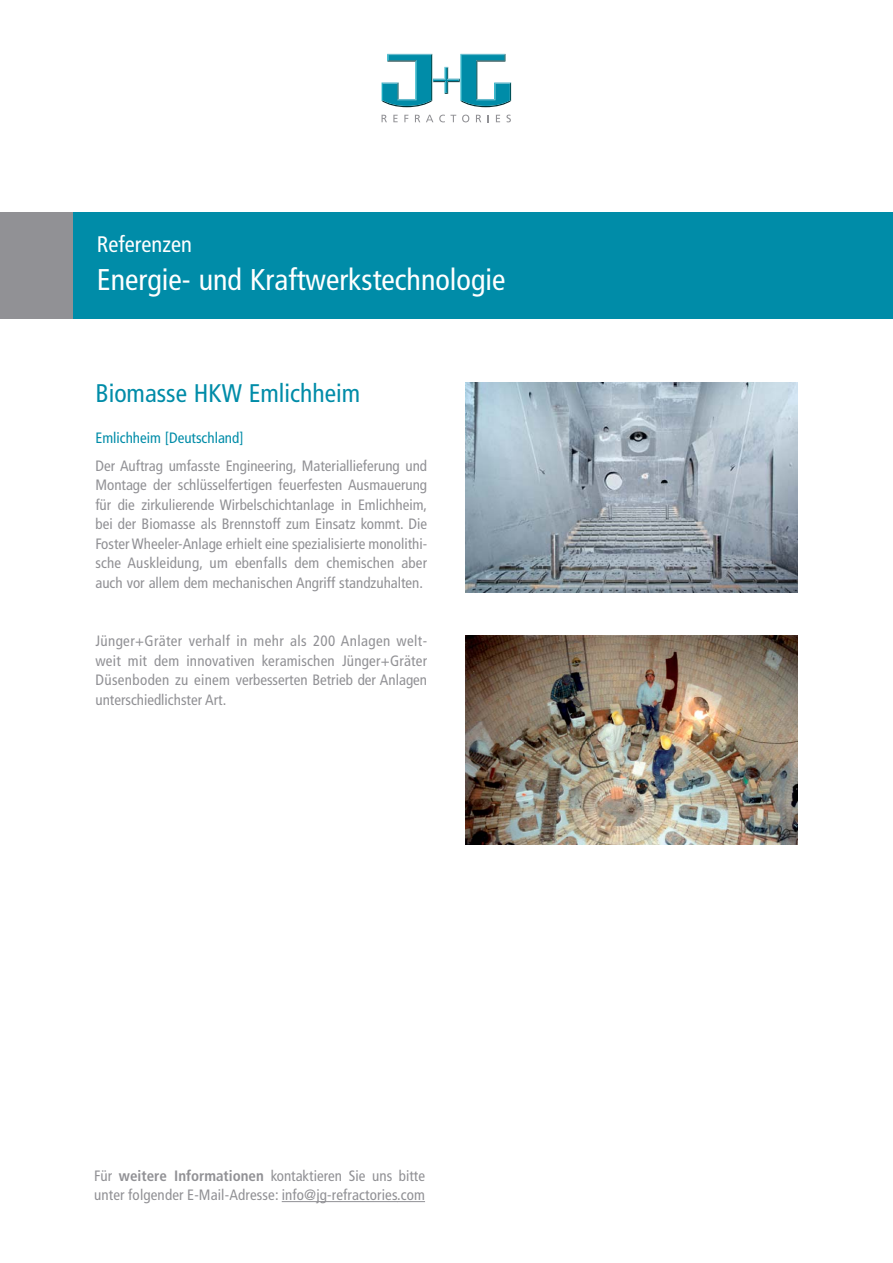
<style>
.page{position:relative;width:893px;height:1263px;background:#fff}
.page>*{position:absolute;margin:0;border:0;box-sizing:border-box;transform-origin:0 0}
.t1{font:condensed 30px "Frutiger";color:#fff}
.t2{font:condensed 25.5px "Frutiger";color:#008ca8}
.t3{font:condensed 22.5px "Frutiger";color:#fff}
.t4{font:condensed 15px/19.5px "Frutiger";color:#919195;text-align:justify}
.t5{font:condensed 15px "Frutiger";color:#008ca8}
.s1{font-weight:700}
</style>
<div class="page">
<div style="left:0;top:213px;width:893px;height:106px;background:#008ca8"></div>
<svg style="left:381px;top:115px;width:6px;height:7px"></svg>
<svg style="left:393px;top:115px;width:5px;height:7px"></svg>
<svg style="left:404px;top:115px;width:4px;height:7px"></svg>
<svg style="left:415px;top:115px;width:5px;height:7px"></svg>
<svg style="left:426px;top:115px;width:7px;height:7px"></svg>
<svg style="left:439px;top:115px;width:17px;height:7px"></svg>
<svg style="left:462px;top:115px;width:7px;height:7px"></svg>
<svg style="left:476px;top:115px;width:5px;height:7px"></svg>
<svg style="left:496px;top:115px;width:4px;height:7px"></svg>
<svg style="left:506px;top:115px;width:5px;height:7px"></svg>
<svg style="left:382px;top:54px;width:129px;height:53px"></svg>
<div style="left:0;top:213px;width:72px;height:106px;background:#919195"></div>
<img style="left:465px;top:383px;width:332px;height:209px">
<img style="left:465px;top:635px;width:332px;height:210px">
<hr style="left:282px;top:1201px;width:116px;height:1px;background:#919195">
<svg style="left:398px;top:1201px;width:27px;height:1px"></svg>
<h3 class="t3" style="left:97px;top:235px;width:96px">Referenzen</h3>
<h1 class="t1" style="left:97px;top:268px;width:410px">Energie- und Kraftwerkstechnologie</h1>
<h2 class="t2" style="left:95px;top:383px;width:266px">Biomasse HKW Emlichheim</h2>
<p class="t5" style="left:95px;top:431px;width:150px">Emlichheim [Deutschland]</p>
<p class="t4" style="left:95px;top:457px;width:333px">Der Auftrag umfasste Engineering, Materiallieferung und Montage der schlüsselfertigen feuerfesten Ausmauerung für die zirkulierende Wirbelschichtanlage in Emlichheim, bei der Biomasse als Brennstoff zum Einsatz kommt. Die Foster Wheeler-Anlage erhielt eine spezialisierte monolithi&shy;sche Auskleidung, um ebenfalls dem chemischen aber auch vor allem dem mechanischen Angriff standzuhalten.</p>
<p class="t4" style="left:95px;top:633px;width:333px">Jünger+Gräter verhalf in mehr als 200 Anlagen welt&shy;weit mit dem innovativen keramischen Jünger+Gräter Düsenboden zu einem verbesserten Betrieb der Anlagen unterschiedlichster Art.</p>
<p class="t4" style="left:94px;top:1167px;width:332px">Für <span class="s1">weitere Informationen</span> kontaktieren Sie uns bitte unter folgender E-Mail-Adresse: info@jg-refractories.com</p>
</div>
